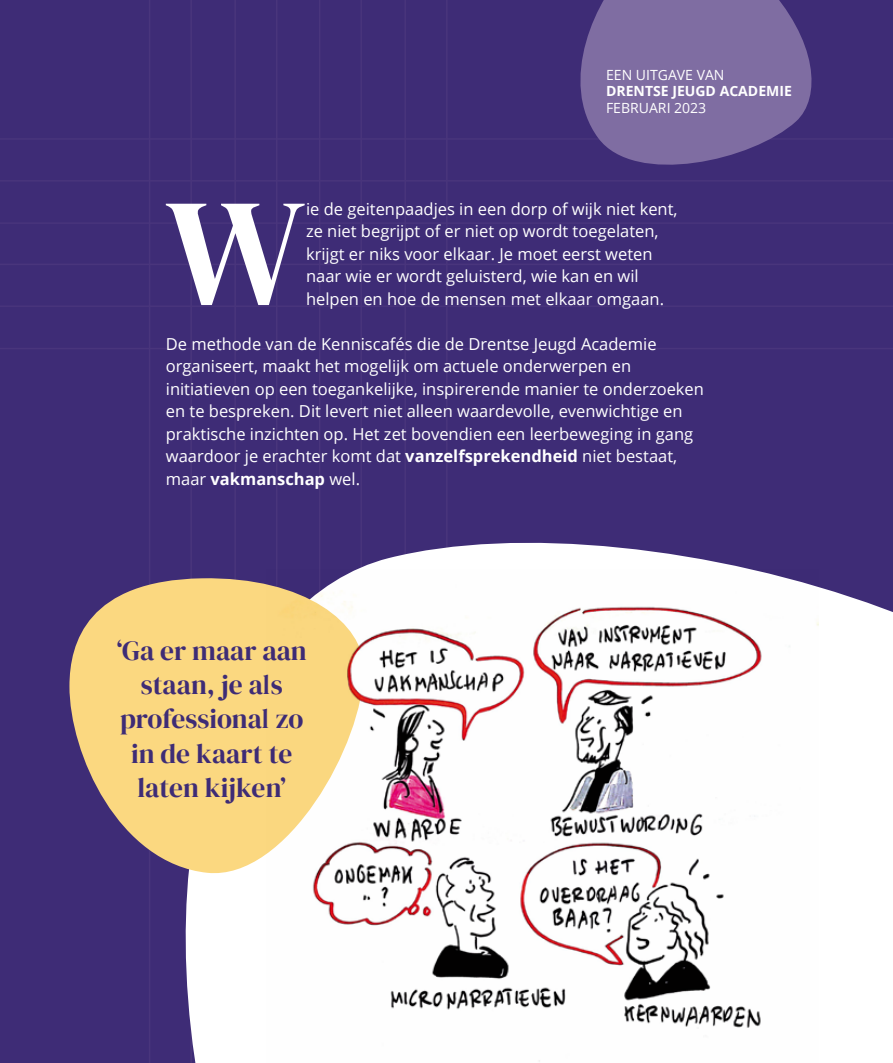
<style>
.page{position:relative;width:893px;height:1063px;background:#3e2c76}
.page>*{position:absolute;margin:0;border:0;box-sizing:border-box;transform-origin:0 0}
.t1{font:152.85px "DM Serif Display";color:#fff}
.t2{font:27.45px/34.3px "DM Serif Display";color:#3e2c76;text-align:center}
.t3{font:16.5px/22.5px "Open Sans";color:#fff}
.t4{font:14.1px "Open Sans";color:#fff}
.t5{font:700 14.1px "Open Sans";color:#fff}
.s1{font-weight:700}
</style>
<div class="page">
<hr style="left:234px;top:0;width:2px;height:1063px;background:#49357c">
<hr style="left:404px;top:0;width:2px;height:1063px;background:#49357c">
<hr style="left:149px;top:0;width:1px;height:1063px;background:#49357c">
<hr style="left:319px;top:0;width:1px;height:1063px;background:#49357c">
<hr style="left:276px;top:0;width:1px;height:1063px;background:#49357c">
<hr style="left:446px;top:0;width:2px;height:1063px;background:#49357c">
<hr style="left:190px;top:0;width:2px;height:1063px;background:#49357c">
<hr style="left:360px;top:0;width:2px;height:1063px;background:#49357c">
<hr style="left:0;top:138px;width:893px;height:2px;background:#49357c">
<hr style="left:0;top:264px;width:893px;height:1px;background:#49357c">
<hr style="left:0;top:180px;width:893px;height:2px;background:#49357c">
<hr style="left:0;top:305px;width:893px;height:2px;background:#49357c">
<hr style="left:0;top:222px;width:893px;height:2px;background:#49357c">
<hr style="left:0;top:348px;width:893px;height:1px;background:#49357c">
<svg style="left:580px;top:0;width:232px;height:165px;background:#75639b"></svg>
<svg style="left:185px;top:542px;width:708px;height:521px;fill:#fff"></svg>
<svg style="left:69px;top:576px;width:198px;height:305px;fill:#fbd880"></svg>
<img style="left:267px;top:570px;width:551px;height:493px">
<p class="t4" style="left:606px;top:65px;width:120px">EEN UITGAVE VAN</p>
<p class="t5" style="left:606px;top:81px;width:187px">DRENTSE JEUGD ACADEMIE</p>
<p class="t4" style="left:606px;top:99px;width:102px">FEBRUARI 2023</p>
<h1 class="t1" style="left:165px;top:165px;width:142px">W</h1>
<p class="t3" style="left:306px;top:197px;width:373px">ie de geitenpaadjes in een dorp of wijk niet kent, ze niet begrijpt of er niet op wordt toegelaten, krijgt er niks voor elkaar. Je moet eerst weten naar wie er wordt geluisterd, wie kan en wil helpen en hoe de mensen met elkaar omgaan.</p>
<p class="t3" style="left:166px;top:332px;width:540px">De methode van de Kenniscafés die de Drentse Jeugd Academie organiseert, maakt het mogelijk om actuele onderwerpen en initiatieven op een toegankelijke, inspirerende manier te onderzoeken en te bespreken. Dit levert niet alleen waardevolle, evenwichtige en praktische inzichten op. Het zet bovendien een leerbeweging in gang waardoor je erachter komt dat <span class="s1">vanzelfsprekendheid</span> niet bestaat, maar <span class="s1">vakmanschap</span> wel.</p>
<h2 class="t2" style="left:117px;top:634px;width:191px">‘Ga er maar aan staan, je als professional zo in de kaart te laten kijken’</h2>
</div>
